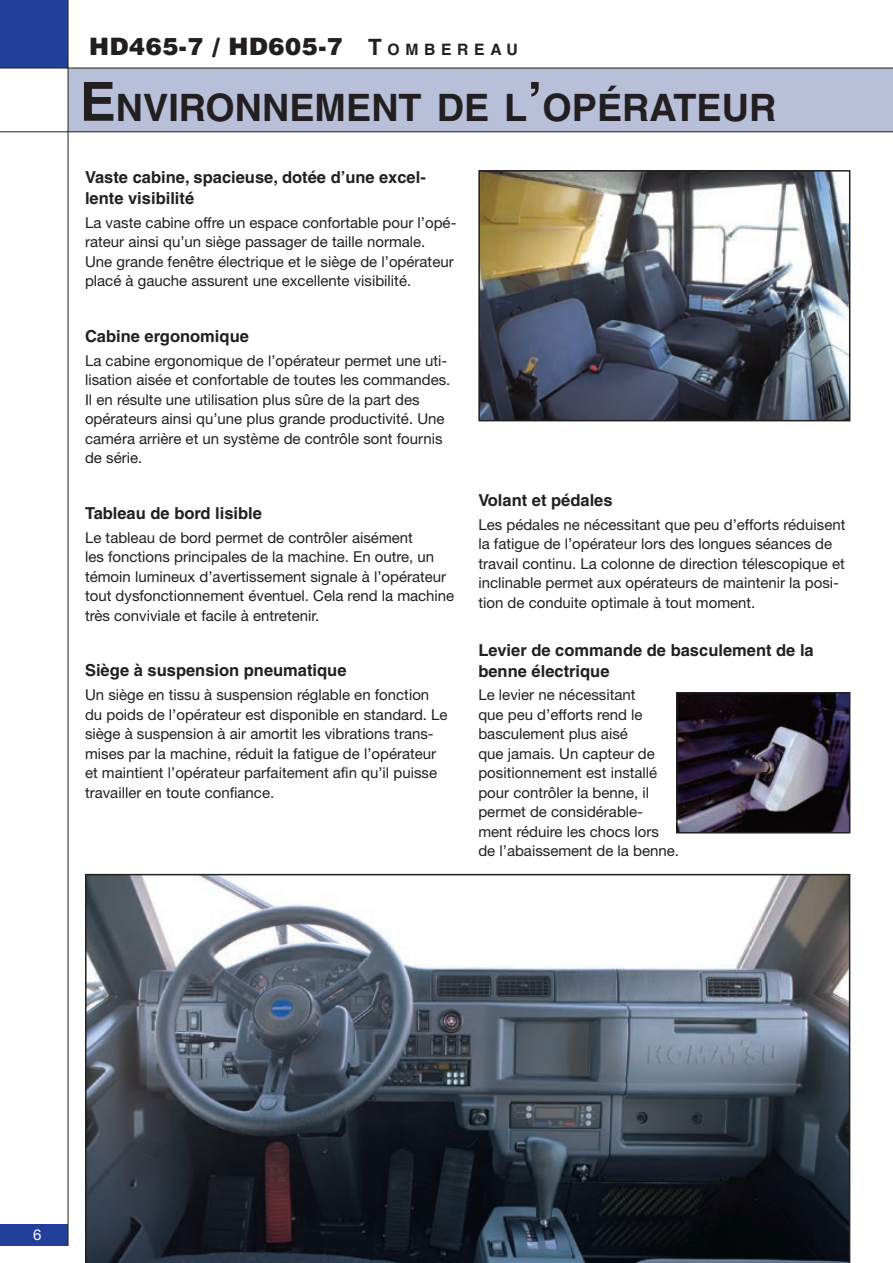
<style>
.page{position:relative;width:893px;height:1263px;background:#fff}
.page>*{position:absolute;margin:0;border:0;box-sizing:border-box;transform-origin:0 0}
.t1{font:700 37.8px "Helvetica";color:#231f20}
.t2{font:900 24px "Helvetica";letter-spacing:.025em;color:#231f20}
.t3{font:700 16.5px/21px "Helvetica";color:#231f20}
.t4{font:15px/19.5px "Helvetica Neue LT Pro";color:#231f20}
.t5{font:15px "Helvetica Neue LT Pro";color:#fff}
.s1{font-weight:700;font-size:22.5px}
.s2{font-weight:700;font-size:15.75px}
.s3{font-size:54px}
</style>
<div class="page">
<div style="left:68px;top:68px;width:825px;height:64px;background:#b8c0d9"></div>
<div style="left:0;top:0;width:68px;height:68px;background:#223f99"></div>
<div style="left:0;top:1225px;width:68px;height:21px;background:#223f99"></div>
<hr style="left:0;top:68px;width:893px;height:1px;background:#231f20">
<hr style="left:68px;top:0;width:1px;height:1246px;background:#231f20">
<hr style="left:0;top:131px;width:893px;height:1px;background:#231f20">
<img style="left:481px;top:173px;width:366px;height:245px">
<div style="left:478px;top:170px;width:372px;height:251px;border:2px solid #231f20"></div>
<svg style="left:85px;top:874px;width:765px;height:389px"></svg>
<img style="left:679px;top:695px;width:168px;height:135px">
<div style="left:676px;top:692px;width:174px;height:141px;border:2px solid #231f20"></div>
<h2 class="t2" style="left:89px;top:31px;width:430px">HD465-7 / HD605-7 <span class="s1">T</span> <span class="s2">O M B E R E A U</span></h2>
<h1 class="t1" style="left:80px;top:84px;width:698px"><span class="s3">E</span>NVIRONNEMENT DE L<span class="s3">’</span>OPÉRATEUR</h1>
<p class="t3" style="left:85px;top:166px;width:342px">Vaste cabine, spacieuse, dotée d’une excel&shy;lente visibilité</p>
<p class="t4" style="left:85px;top:212px;width:373px">La vaste cabine offre un espace confortable pour l’opé&shy;rateur ainsi qu’un siège passager de taille normale.<br>Une grande fenêtre électrique et le siège de l’opérateur placé à gauche assurent une excellente visibilité.</p>
<p class="t3" style="left:85px;top:325px;width:165px">Cabine ergonomique</p>
<p class="t4" style="left:85px;top:350px;width:367px">La cabine ergonomique de l’opérateur permet une uti&shy;lisation aisée et confortable de toutes les commandes.<br>Il en résulte une utilisation plus sûre de la part des opérateurs ainsi qu’une plus grande productivité. Une caméra arrière et un système de contrôle sont fournis de série.</p>
<p class="t3" style="left:85px;top:502px;width:178px">Tableau de bord lisible</p>
<p class="t4" style="left:85px;top:527px;width:371px">Le tableau de bord permet de contrôler aisément<br>les fonctions principales de la machine. En outre, un témoin lumineux d’avertissement signale à l’opérateur tout dysfonctionnement éventuel. Cela rend la machine très conviviale et facile à entretenir.</p>
<p class="t3" style="left:85px;top:660px;width:263px">Siège à suspension pneumatique</p>
<p class="t4" style="left:85px;top:685px;width:364px">Un siège en tissu à suspension réglable en fonction du poids de l’opérateur est disponible en standard. Le siège à suspension à air amortit les vibrations trans&shy;mises par la machine, réduit la fatigue de l’opérateur et maintient l’opérateur parfaitement afin qu’il puisse travailler en toute confiance.</p>
<p class="t3" style="left:478px;top:489px;width:136px">Volant et pédales</p>
<p class="t4" style="left:478px;top:514px;width:369px">Les pédales ne nécessitant que peu d’efforts réduisent la fatigue de l’opérateur lors des longues séances de travail continu. La colonne de direction télescopique et inclinable permet aux opérateurs de maintenir la posi&shy;tion de conduite optimale à tout moment.</p>
<p class="t3" style="left:478px;top:639px;width:337px">Levier de commande de basculement de la benne électrique</p>
<p class="t4" style="left:478px;top:685px;width:202px">Le levier ne nécessitant<br>que peu d’efforts rend le basculement plus aisé<br>que jamais. Un capteur de positionnement est installé pour contrôler la benne, il permet de considérable&shy;ment réduire les chocs lors de l’abaissement de la benne.</p>
<p class="t5" style="left:33px;top:1225px;width:10px">6</p>
</div>
